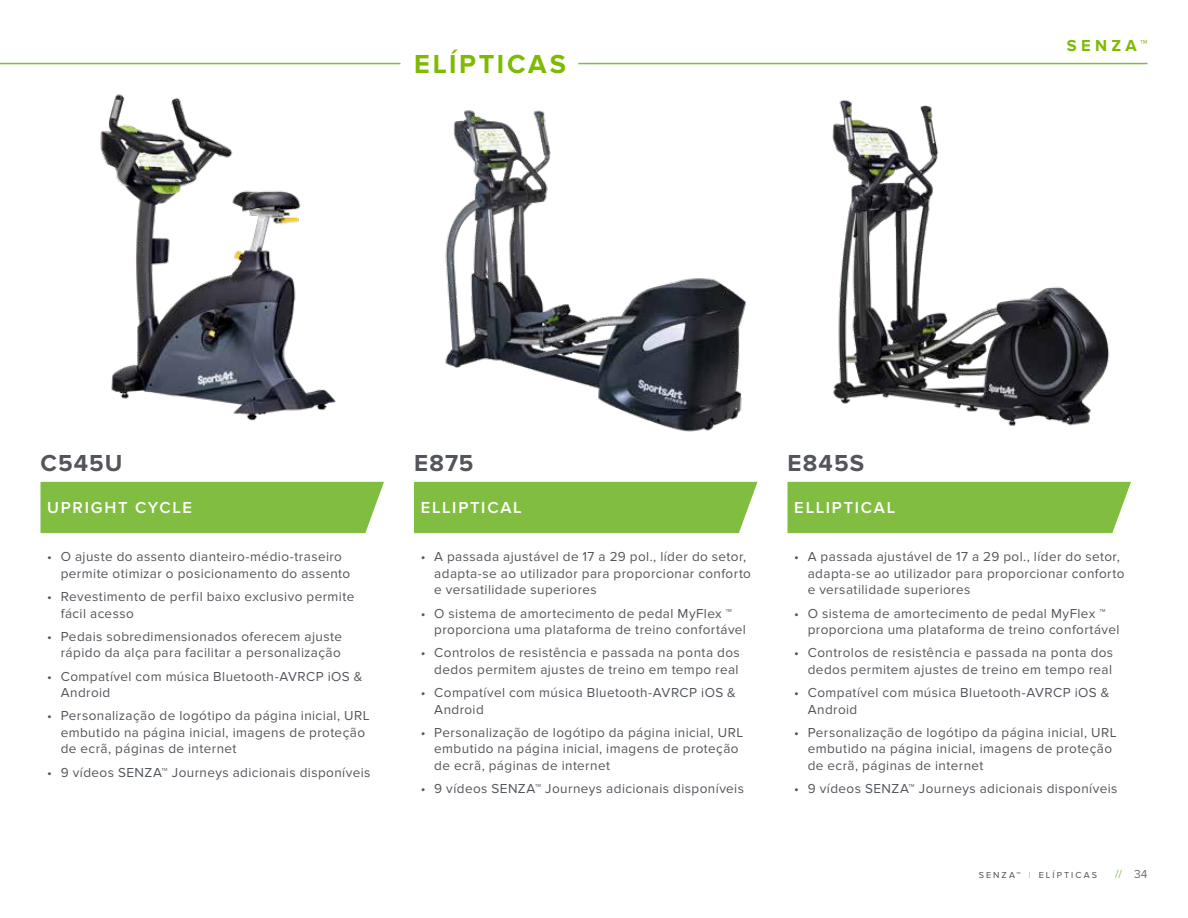
<style>
.page{position:relative;width:1188px;height:918px;background:#fff}
.page>*{position:absolute;margin:0;border:0;box-sizing:border-box;transform-origin:0 0}
.t1{font:700 27px "Proxima Nova";letter-spacing:.1em;color:#7ebb00}
.t2{font:700 24px "Proxima Nova";letter-spacing:.045em;color:#52555b}
.t3{font:600 16.5px "Proxima Nova";letter-spacing:.11em;color:#fff}
.t4{font:700 16.5px "Proxima Nova";letter-spacing:.26em;color:#7ebb00}
.t5{font:13.5px/16.5px "Proxima Nova";letter-spacing:.03em;color:#52555b}
.t6{font:12px "Proxima Nova";color:#81bd41}
.t7{font:9px "Proxima Nova";color:#4c4d51}
.s1{color:#81bd41}
.s2{color:#6d6e71}
</style>
<div class="page">
<div style="left:788px;top:482px;width:343px;height:51px;background:#81bd41"></div>
<img style="left:832px;top:99px;width:278px;height:327px">
<hr style="left:0;top:63px;width:400px;height:1px;background:#81bd41">
<hr style="left:578px;top:63px;width:570px;height:1px;background:#81bd41">
<div style="left:40px;top:482px;width:344px;height:51px;background:#81bd41"></div>
<img style="left:100px;top:94px;width:236px;height:327px">
<div style="left:414px;top:482px;width:344px;height:51px;background:#81bd41"></div>
<img style="left:445px;top:110px;width:301px;height:322px">
<h1 class="t1" style="left:414px;top:48px;width:153px">ELÍPTICAS</h1>
<p class="t4" style="left:1067px;top:36px;width:82px">SENZA™</p>
<h2 class="t2" style="left:40px;top:449px;width:84px">C545U</h2>
<p class="t3" style="left:47px;top:498px;width:146px">UPRIGHT CYCLE</p>
<p class="t5" style="left:61px;top:549px;width:291px;text-indent:-14px">• O ajuste do assento dianteiro-médio-traseiro permite otimizar o posicionamento do assento</p>
<p class="t5" style="left:61px;top:589px;width:295px;text-indent:-14px">• Revestimento de perfil baixo exclusivo permite fácil acesso</p>
<p class="t5" style="left:47px;top:628px;width:296px;text-align:right">• Pedais sobredimensionados oferecem ajuste rápido da alça para facilitar a personalização</p>
<p class="t5" style="left:61px;top:668px;width:303px;text-indent:-14px">• Compatível com música Bluetooth-AVRCP iOS &amp;<br>Android</p>
<p class="t5" style="left:61px;top:708px;width:311px;text-indent:-14px">• Personalização de logótipo da página inicial, URL embutido na página inicial, imagens de proteção de ecrã, páginas de internet</p>
<p class="t5" style="left:47px;top:764px;width:325px">• 9 vídeos SENZA™ Journeys adicionais disponíveis</p>
<h2 class="t2" style="left:414px;top:449px;width:61px">E875</h2>
<p class="t3" style="left:421px;top:498px;width:103px">ELLIPTICAL</p>
<p class="t5" style="left:434px;top:549px;width:318px;text-indent:-14px">• A passada ajustável de 17 a 29 pol., líder do setor, adapta-se ao utilizador para proporcionar conforto e versatilidade superiores</p>
<p class="t5" style="left:434px;top:605px;width:313px;text-indent:-14px">• O sistema de amortecimento de pedal MyFlex ™ proporciona uma plataforma de treino confortável</p>
<p class="t5" style="left:421px;top:645px;width:321px;text-align:right">• Controlos de resistência e passada na ponta dos dedos permitem ajustes de treino em tempo real</p>
<p class="t5" style="left:434px;top:685px;width:303px;text-indent:-14px">• Compatível com música Bluetooth-AVRCP iOS &amp;<br>Android</p>
<p class="t5" style="left:434px;top:724px;width:311px;text-indent:-14px">• Personalização de logótipo da página inicial, URL embutido na página inicial, imagens de proteção de ecrã, páginas de internet</p>
<p class="t5" style="left:421px;top:781px;width:325px">• 9 vídeos SENZA™ Journeys adicionais disponíveis</p>
<h2 class="t2" style="left:788px;top:449px;width:78px">E845S</h2>
<p class="t3" style="left:794px;top:498px;width:103px">ELLIPTICAL</p>
<p class="t5" style="left:808px;top:549px;width:318px;text-indent:-14px">• A passada ajustável de 17 a 29 pol., líder do setor, adapta-se ao utilizador para proporcionar conforto e versatilidade superiores</p>
<p class="t5" style="left:808px;top:605px;width:313px;text-indent:-14px">• O sistema de amortecimento de pedal MyFlex ™ proporciona uma plataforma de treino confortável</p>
<p class="t5" style="left:794px;top:645px;width:321px;text-align:right">• Controlos de resistência e passada na ponta dos dedos permitem ajustes de treino em tempo real</p>
<p class="t5" style="left:808px;top:685px;width:303px;text-indent:-14px">• Compatível com música Bluetooth-AVRCP iOS &amp;<br>Android</p>
<p class="t5" style="left:808px;top:724px;width:311px;text-indent:-14px">• Personalização de logótipo da página inicial, URL embutido na página inicial, imagens de proteção de ecrã, páginas de internet</p>
<p class="t5" style="left:794px;top:781px;width:325px">• 9 vídeos SENZA™ Journeys adicionais disponíveis</p>
<p class="t7" style="left:979px;top:869px;width:16px">Senza</p>
<p class="t7" style="left:1017px;top:869px;width:37px">™<span class="s1">|</span>Elípticas</p>
<p class="t6" style="left:1115px;top:867px;width:34px">// <span class="s2">34</span></p>
</div>
